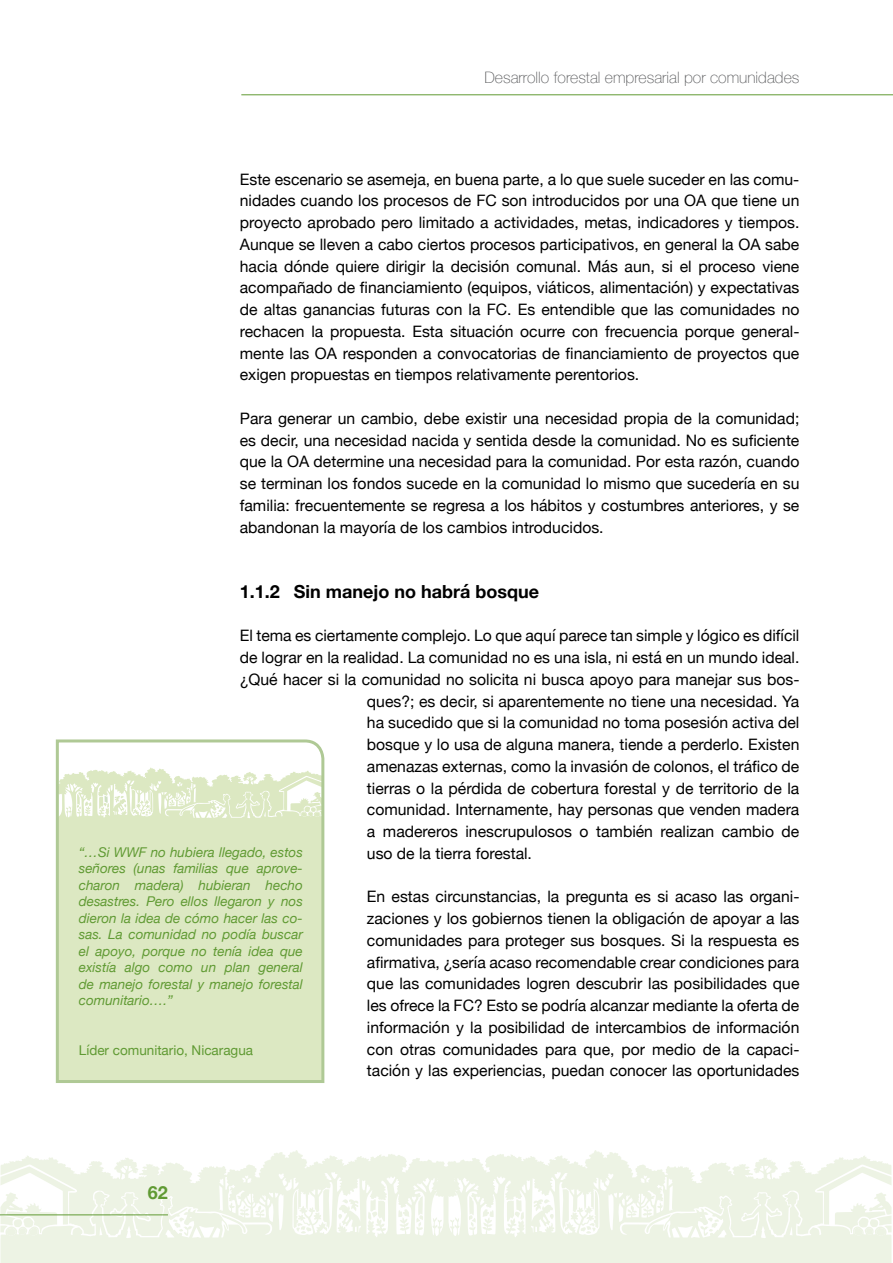
<style>
.page{position:relative;width:893px;height:1263px;background:#fff}
.page>*{position:absolute;margin:0;border:0;box-sizing:border-box;transform-origin:0 0}
.t1{font:700 18px "Helvetica Neue";color:#000}
.t2{font:700 18px "Helvetica Neue";color:#609a33}
.t3{font:15.75px/21.8px "Helvetica Neue";color:#000;text-align:justify}
.t4{font:100 15.75px "Helvetica Neue";color:#58595b}
.t5{font:italic 13.5px/16.5px "Helvetica Neue";color:#609a33;text-align:justify}
.t6{font:13.5px "Helvetica Neue";color:#609a33}
</style>
<div class="page">
<svg style="left:0;top:1150px;width:431px;height:113px;fill:#edf3e4"></svg>
<svg style="left:416px;top:1196px;width:7px;height:27px"></svg>
<svg style="left:398px;top:1209px;width:11px;height:9px"></svg>
<svg style="left:368px;top:1199px;width:17px;height:22px"></svg>
<svg style="left:337px;top:1199px;width:22px;height:20px"></svg>
<svg style="left:323px;top:1189px;width:7px;height:40px"></svg>
<svg style="left:294px;top:1190px;width:18px;height:44px"></svg>
<svg style="left:221px;top:1214px;width:25px;height:19px"></svg>
<svg style="left:173px;top:1217px;width:19px;height:19px"></svg>
<svg style="left:0;top:1166px;width:75px;height:70px"></svg>
<svg style="left:431px;top:1150px;width:460px;height:113px;fill:#edf3e4"></svg>
<svg style="left:469px;top:1196px;width:7px;height:27px"></svg>
<svg style="left:483px;top:1209px;width:11px;height:9px"></svg>
<svg style="left:507px;top:1199px;width:17px;height:22px"></svg>
<svg style="left:533px;top:1199px;width:22px;height:20px"></svg>
<svg style="left:562px;top:1189px;width:7px;height:40px"></svg>
<svg style="left:580px;top:1190px;width:18px;height:44px"></svg>
<svg style="left:646px;top:1214px;width:25px;height:19px"></svg>
<svg style="left:700px;top:1217px;width:19px;height:19px"></svg>
<svg style="left:817px;top:1166px;width:74px;height:70px"></svg>
<hr style="left:241px;top:94px;width:652px;height:1px;background:#609a33">
<hr style="left:0;top:1214px;width:168px;height:1px;background:#609a33">
<svg style="left:55px;top:739px;width:270px;height:344px;background:#dee9c8"></svg>
<p class="t4" style="left:484px;top:66px;width:316px">Desarrollo forestal empresarial por comunidades</p>
<p class="t3" style="left:240px;top:169px;width:561px">Este escenario se asemeja, en buena parte, a lo que suele suceder en las comu&shy;nidades cuando los procesos de FC son introducidos por una OA que tiene un proyecto aprobado pero limitado a actividades, metas, indicadores y tiempos.<br>Aunque se lleven a cabo ciertos procesos participativos, en general la OA sabe hacia dónde quiere dirigir la decisión comunal. Más aun, si el proceso viene acompañado de financiamiento (equipos, viáticos, alimentación) y expectativas de altas ganancias futuras con la FC. Es entendible que las comunidades no rechacen la propuesta. Esta situación ocurre con frecuencia porque general&shy;mente las OA responden a convocatorias de financiamiento de proyectos que exigen propuestas en tiempos relativamente perentorios.</p>
<p class="t3" style="left:240px;top:408px;width:561px">Para generar un cambio, debe existir una necesidad propia de la comunidad; es decir, una necesidad nacida y sentida desde la comunidad. No es suficiente que la OA determine una necesidad para la comunidad. Por esta razón, cuando se terminan los fondos sucede en la comunidad lo mismo que sucedería en su familia: frecuentemente se regresa a los hábitos y costumbres anteriores, y se abandonan la mayoría de los cambios introducidos.</p>
<p class="t1" style="left:240px;top:577px;width:301px">1.1.2 Sin manejo no habrá bosque</p>
<p class="t3" style="left:240px;top:626px;width:561px">El tema es ciertamente complejo. Lo que aquí parece tan simple y lógico es difícil</p>
<p class="t3" style="left:240px;top:647px;width:561px">de lograr en la realidad. La comunidad no es una isla, ni está en un mundo ideal.</p>
<p class="t3" style="left:240px;top:669px;width:561px">¿Qué hacer si la comunidad no solicita ni busca apoyo para manejar sus bos-</p>
<p class="t3" style="left:367px;top:691px;width:434px">ques?; es decir, si aparentemente no tiene una necesidad. Ya</p>
<p class="t3" style="left:367px;top:713px;width:434px">ha sucedido que si la comunidad no toma posesión activa del</p>
<p class="t3" style="left:367px;top:734px;width:434px">bosque y lo usa de alguna manera, tiende a perderlo. Existen</p>
<p class="t3" style="left:367px;top:756px;width:434px">amenazas externas, como la invasión de colonos, el tráfico de</p>
<p class="t3" style="left:367px;top:778px;width:434px">tierras o la pérdida de cobertura forestal y de territorio de la</p>
<p class="t3" style="left:367px;top:800px;width:434px">comunidad. Internamente, hay personas que venden madera</p>
<p class="t3" style="left:367px;top:821px;width:434px">a madereros inescrupulosos o también realizan cambio de</p>
<p class="t3" style="left:367px;top:843px;width:167px">uso de la tierra forestal.</p>
<p class="t3" style="left:367px;top:887px;width:434px">En estas circunstancias, la pregunta es si acaso las organi&shy;zaciones y los gobiernos tienen la obligación de apoyar a las comunidades para proteger sus bosques. Si la respuesta es afirmativa, ¿sería acaso recomendable crear condiciones para que las comunidades logren descubrir las posibilidades que les ofrece la FC? Esto se podría alcanzar mediante la oferta de información y la posibilidad de intercambios de información con otras comunidades para que, por medio de la capaci&shy;tación y las experiencias, puedan conocer las oportunidades</p>
<p class="t5" style="left:79px;top:845px;width:226px">“…Si WWF no hubiera llegado, estos señores (unas familias que aprove&shy;charon madera) hubieran hecho desastres. Pero ellos llegaron y nos dieron la idea de cómo hacer las co&shy;sas. La comunidad no podía buscar el apoyo, porque no tenía idea que existía algo como un plan general de manejo forestal y manejo forestal comunitario….”</p>
<p class="t6" style="left:79px;top:1041px;width:176px">Líder comunitario, Nicaragua</p>
<p class="t2" style="left:148px;top:1179px;width:22px">62</p>
</div>
